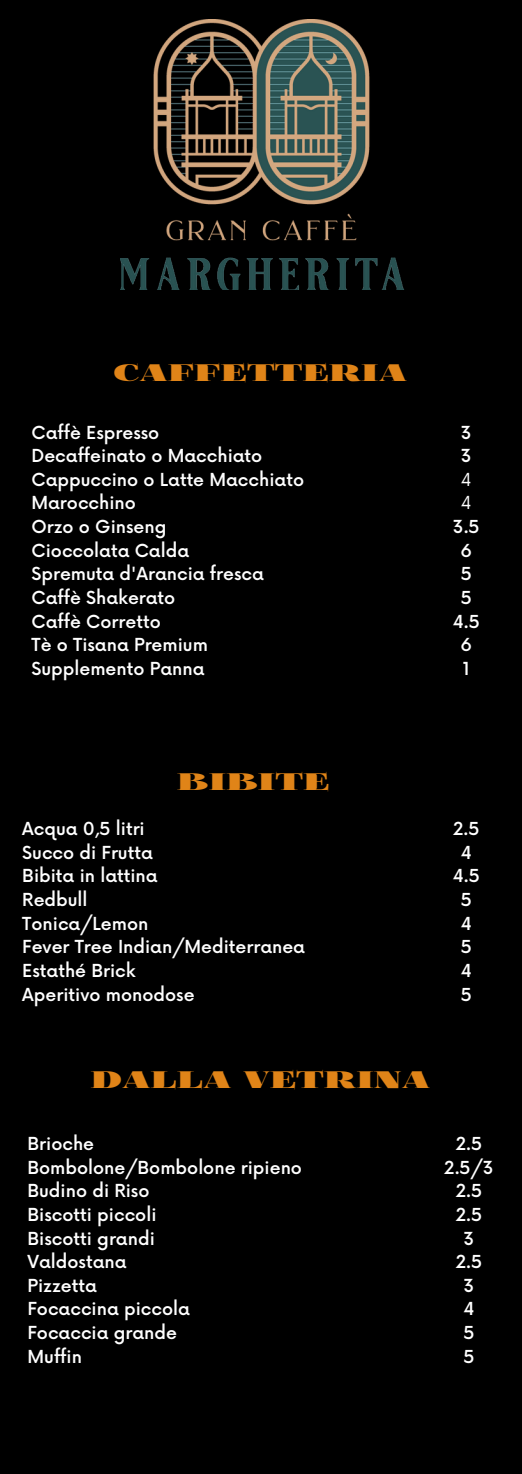
<style>
.page{position:relative;width:522px;height:1474px;background:#fff}
.page>*{position:absolute;margin:0;border:0;box-sizing:border-box;transform-origin:0 0}
.t1{font:36.75px "Foglihten Black Pcs";color:#e08418}
.t2{font:500 17.5px/23.6px "Now";color:#fff}
.t3{font:17.5px "Now";color:#fff}
</style>
<div class="page">
<div style="left:0;top:0;width:521px;height:1474px;background:#000"></div>
<img style="left:120px;top:19px;width:284px;height:270px">
<p class="t1" style="left:113px;top:353px;width:294px">Caffetteria</p>
<p class="t2" style="left:31px;top:421px;width:274px">Caffè Espresso<br>Decaffeinato o Macchiato<br>Cappuccino o Latte Macchiato<br>Marocchino<br>Orzo o Ginseng<br>Cioccolata Calda<br>Spremuta d'Arancia fresca<br>Caffè Shakerato<br>Caffè Corretto<br>Tè o Tisana Premium<br>Supplemento Panna</p>
<p class="t2" style="left:460px;top:421px;width:12px">3</p>
<p class="t2" style="left:460px;top:445px;width:12px">3</p>
<p class="t3" style="left:460px;top:470px;width:12px">4</p>
<p class="t3" style="left:460px;top:493px;width:12px">4</p>
<p class="t2" style="left:452px;top:516px;width:28px">3.5</p>
<p class="t2" style="left:460px;top:540px;width:13px">6</p>
<p class="t2" style="left:460px;top:563px;width:13px">5</p>
<p class="t2" style="left:460px;top:587px;width:13px">5</p>
<h1 class="t2" style="left:452px;top:610px;width:29px">4.5</h1>
<h2 class="t2" style="left:460px;top:634px;width:13px">6</h2>
<h2 class="t2" style="left:462px;top:658px;width:8px">1</h2>
<p class="t1" style="left:177px;top:762px;width:154px">Bibite</p>
<h2 class="t2" style="left:22px;top:818px;width:284px">Acqua 0,5 litri<br>Succo di Frutta<br>Bibita in lattina<br>Redbull<br>Tonica/Lemon<br>Fever Tree Indian/Mediterranea<br>Estathé Brick<br>Aperitivo monodose</h2>
<h1 class="t2" style="left:452px;top:818px;width:29px;text-align:center">2.5<br>4<br>4.5<br>5<br>4<br>5<br>4<br>5</h1>
<h2 class="t1" style="left:90px;top:1060px;width:340px">Dalla Vetrina</h2>
<p class="t2" style="left:28px;top:1133px;width:275px">Brioche<br>Bombolone/Bombolone ripieno<br>Budino di Riso<br>Biscotti piccoli<br>Biscotti grandi<br>Valdostana<br>Pizzetta<br>Focaccina piccola<br>Focaccia grande<br>Muffin</p>
<h2 class="t2" style="left:444px;top:1133px;width:51px;text-align:center">2.5<br>2.5/3<br>2.5<br>2.5<br>3<br>2.5<br>3<br>4<br>5<br>5</h2>
</div>
